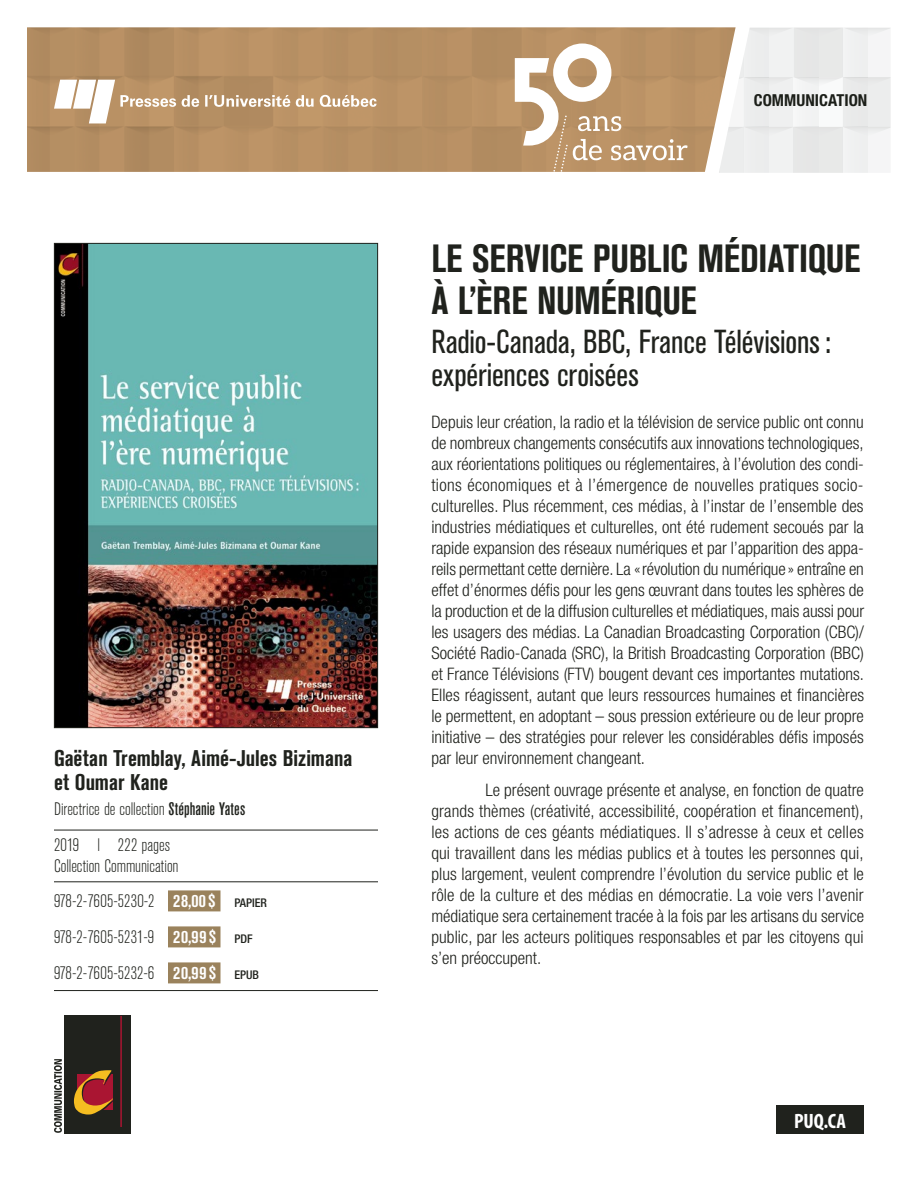
<style>
.page{position:relative;width:918px;height:1188px;background:#fff}
.page>*{position:absolute;margin:0;border:0;box-sizing:border-box;transform-origin:0 0}
.t1{font:700 condensed 39px/42px "Akzidenz Grotesk BE";letter-spacing:-.01em;color:#20221d}
.t2{font:condensed 33px/33px "Akzidenz Grotesk BE";color:#20221d}
.t3{font:700 condensed 22.5px/24px "Akzidenz Grotesk BE";color:#20221d}
.t4{font:700 condensed 20.85px "Myriad Pro";color:#fff}
.t5{font:300 condensed 18px/35.5px "Akzidenz Grotesk BE";color:#20221d}
.t6{font:300 condensed 17.25px/21px "Helvetica Neue";color:#20221d;text-align:justify}
.t7{font:700 condensed 16.5px "Helvetica Neue";color:#1c1f19}
.s1{font-weight:500}
.s2{font-weight:700;color:#fff}
.s3{font-family:"Helvetica Neue";font-weight:500;font-size:12px}
</style>
<div class="page">
<img style="left:27px;top:27px;width:692px;height:145px">
<svg style="left:719px;top:27px;width:172px;height:146px"></svg>
<div style="left:776px;top:1106px;width:88px;height:28px;background:#20221d"></div>
<svg style="left:54px;top:80px;width:323px;height:43px"></svg>
<svg style="left:515px;top:44px;width:173px;height:128px"></svg>
<img style="left:54px;top:243px;width:324px;height:485px">
<hr style="left:54px;top:830px;width:324px;height:1px;background:#20221d">
<hr style="left:54px;top:881px;width:324px;height:1px;background:#20221d">
<div style="left:168px;top:890px;width:52px;height:21px;background:#9a825c"></div>
<div style="left:168px;top:926px;width:52px;height:21px;background:#9a825c"></div>
<hr style="left:54px;top:990px;width:324px;height:1px;background:#20221d">
<div style="left:168px;top:962px;width:52px;height:21px;background:#9a825c"></div>
<div style="left:64px;top:1016px;width:66px;height:118px;background:#20221d"></div>
<svg style="left:54px;top:1059px;width:8px;height:74px"></svg>
<svg style="left:74px;top:1070px;width:39px;height:45px"></svg>
<hr style="left:120px;top:1016px;width:2px;height:111px;background:#aa1532">
<h3 class="t3" style="left:54px;top:746px;width:300px">Gaëtan Tremblay, Aimé-Jules Bizimana et Oumar Kane</h3>
<p class="t5" style="left:54px;top:792px;width:193px;line-height:36px">Directrice de collection <span class="s1">Stéphanie Yates<br></span>2019 l 222 pages</p>
<p class="t5" style="left:54px;top:849px;width:215px">Collection Communication<br>978-2-7605-5230-2 <span class="s2">28,00 $</span> <span class="s3">PAPIER<br></span>978-2-7605-5231-9 <span class="s2">20,99 $</span> <span class="s3">PDF<br></span>978-2-7605-5232-6 <span class="s2">20,99 $</span> <span class="s3">EPUB</span></p>
<p class="t7" style="left:754px;top:91px;width:115px">COMMUNICATION</p>
<h1 class="t1" style="left:431px;top:238px;width:430px">LE SERVICE PUBLIC MÉDIATIQUE<br>À L’ÈRE NUMÉRIQUE</h1>
<h2 class="t2" style="left:431px;top:326px;width:401px">Radio-Canada, BBC, France Télévisions: expériences croisées</h2>
<p class="t6" style="left:431px;top:412px;width:434px">Depuis leur création, la radio et la télévision de service public ont connu de nombreux changements consécutifs aux innovations technologiques, aux réorientations politiques ou réglementaires, à l’évolution des condi&shy;tions économiques et à l’émergence de nouvelles pratiques socio&shy;culturelles. Plus récemment, ces médias, à l’instar de l’ensemble des industries médiatiques et culturelles, ont été rudement secoués par la rapide expansion des réseaux numériques et par l’apparition des appa&shy;reils permettant cette dernière. La «révolution du numérique » entraîne en effet d’énormes défis pour les gens œuvrant dans toutes les sphères de la production et de la diffusion culturelles et médiatiques, mais aussi pour les usagers des médias. La Canadian Broadcasting Corporation (CBC)/ Société Radio-Canada (SRC), la British Broadcasting Corporation (BBC) et France Télévisions (FTV) bougent devant ces importantes mutations.<br>Elles réagissent, autant que leurs ressources humaines et financières le permettent, en adoptant – sous pression extérieure ou de leur propre initiative – des stratégies pour relever les considérables défis imposés par leur environnement changeant.</p>
<p class="t6" style="left:431px;top:779px;width:434px;text-indent:54px">Le présent ouvrage présente et analyse, en fonction de quatre grands thèmes (créativité, accessibilité, coopération et financement), les actions de ces géants médiatiques. Il s’adresse à ceux et celles qui travaillent dans les médias publics et à toutes les personnes qui, plus largement, veulent comprendre l’évolution du service public et le rôle de la culture et des médias en démocratie. La voie vers l’avenir médiatique sera certainement tracée à la fois par les artisans du service public, par les acteurs politiques responsables et par les citoyens qui s’en préoccupent.</p>
<p class="t4" style="left:794px;top:1108px;width:53px">PUQ.CA</p>
</div>
